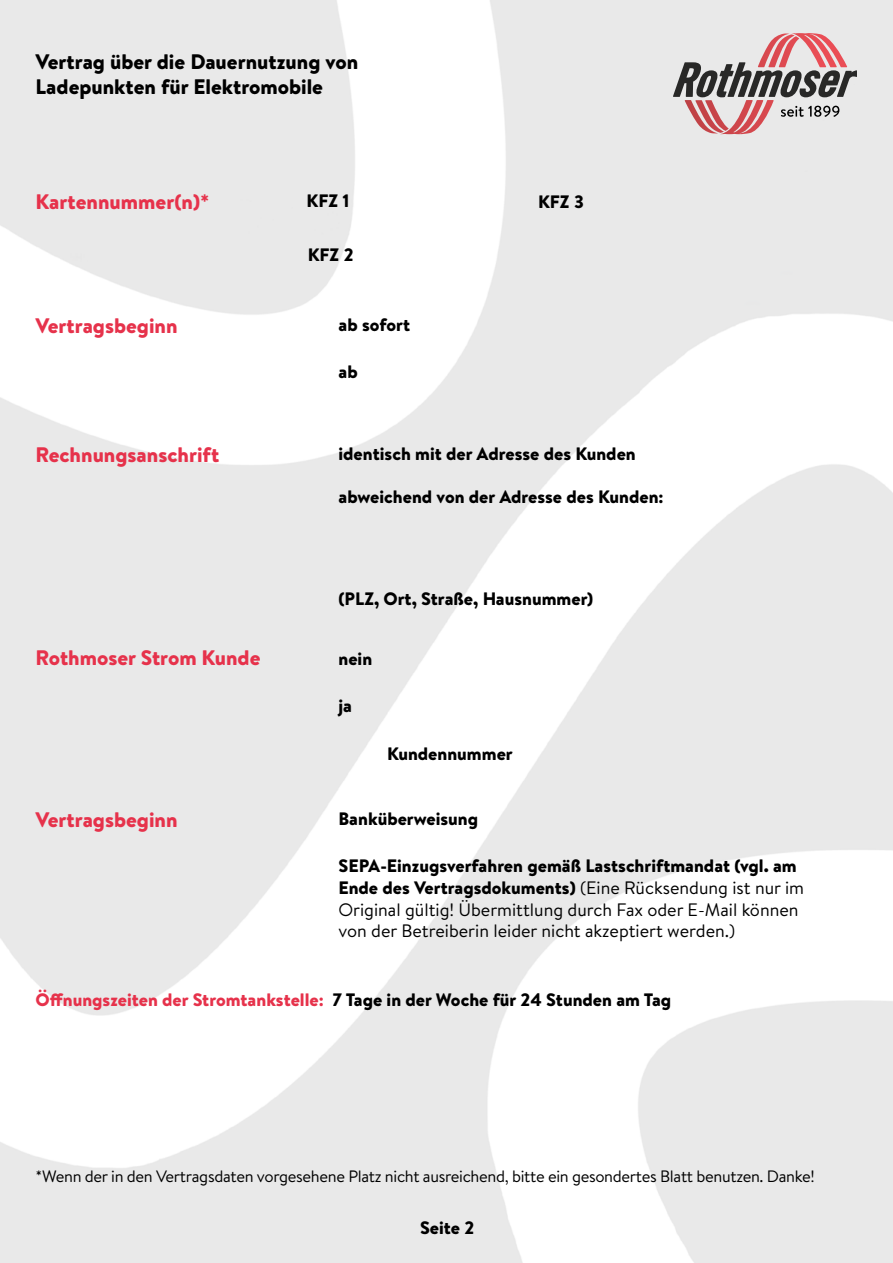
<style>
.page{position:relative;width:893px;height:1263px;background:#fff}
.page>*{position:absolute;margin:0;border:0;box-sizing:border-box;transform-origin:0 0}
.t1{font:900 21px "Brandon Text";color:#e6324b}
.t2{font:900 21px/25.2px "Brandon Text";color:#000}
.t3{font:18px/21.6px "Brandon Text";color:#000}
.t4{font:900 18px "Brandon Text";color:#000}
.t5{font:900 18px "Brandon Text";color:#e6324b}
.t6{font:16.5px "Brandon Text";letter-spacing:-.02em;color:#000}
.s1{font-weight:900}
.s2{color:#000}
</style>
<div class="page">
<img style="left:1px;top:0;width:892px;height:1263px">
<svg style="left:673px;top:33px;width:183px;height:101px;background:#c2aeae"></svg>
<p class="t2" style="left:36px;top:48px;width:324px">Vertrag über die Dauernutzung von<br>Ladepunkten für Elektromobile</p>
<p class="t1" style="left:36px;top:187px;width:175px">Kartennummer(n)*</p>
<p class="t4" style="left:307px;top:188px;width:45px">KFZ 1</p>
<p class="t4" style="left:308px;top:242px;width:47px">KFZ 2</p>
<p class="t1" style="left:36px;top:311px;width:144px">Vertragsbeginn</p>
<p class="t4" style="left:339px;top:312px;width:73px">ab sofort</p>
<p class="t4" style="left:339px;top:359px;width:21px">ab</p>
<p class="t4" style="left:538px;top:189px;width:47px">KFZ 3</p>
<p class="t1" style="left:36px;top:440px;width:185px">Rechnungsanschrift</p>
<p class="t4" style="left:339px;top:441px;width:299px">identisch mit der Adresse des Kunden</p>
<p class="t4" style="left:339px;top:484px;width:327px">abweichend von der Adresse des Kunden:</p>
<p class="t4" style="left:339px;top:586px;width:256px">(PLZ, Ort, Straße, Hausnummer)</p>
<p class="t1" style="left:36px;top:643px;width:226px">Rothmoser Strom Kunde</p>
<p class="t4" style="left:339px;top:646px;width:35px">nein</p>
<p class="t4" style="left:339px;top:693px;width:15px">ja</p>
<p class="t4" style="left:387px;top:741px;width:127px">Kundennummer</p>
<p class="t1" style="left:36px;top:805px;width:144px">Vertragsbeginn</p>
<p class="t4" style="left:339px;top:806px;width:141px">Banküberweisung</p>
<p class="t3" style="left:339px;top:855px;width:467px"><span class="s1">SEPA-Einzugsverfahren gemäß Lastschriftmandat (vgl. am Ende des Vertragsdokuments)</span> (Eine Rücksendung ist nur im Original gültig! Übermittlung durch Fax oder E-Mail können von der Betreiberin leider nicht akzeptiert werden.)</p>
<p class="t5" style="left:36px;top:987px;width:637px">Öffnungszeiten der Stromtankstelle: <span class="s2">7 Tage in der Woche für 24 Stunden am Tag</span></p>
<p class="t6" style="left:36px;top:1165px;width:780px">*Wenn der in den Vertragsdaten vorgesehene Platz nicht ausreichend, bitte ein gesondertes Blatt benutzen. Danke!</p>
<p class="t4" style="left:420px;top:1215px;width:56px">Seite 2</p>
</div>
